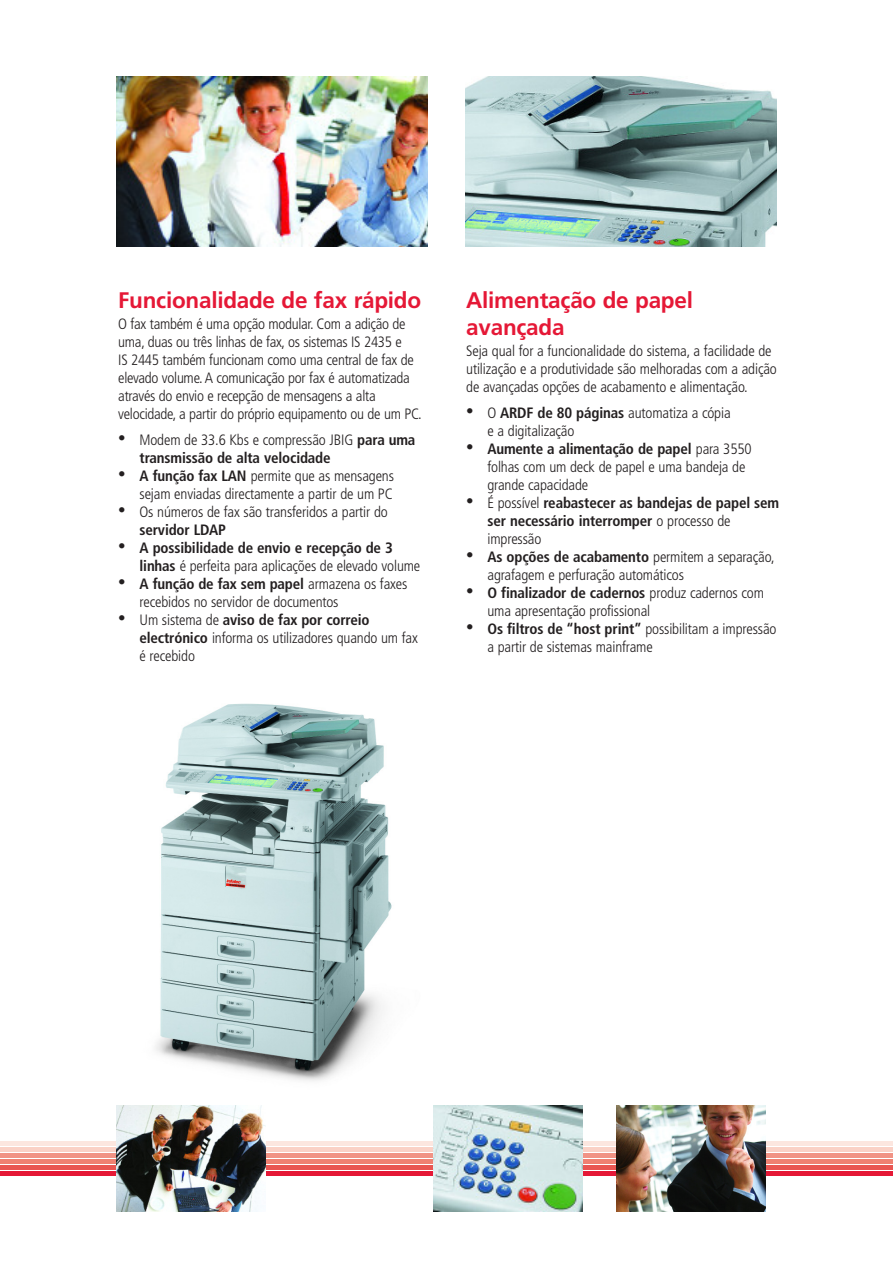
<style>
.page{position:relative;width:893px;height:1263px;background:#fff}
.page>*{position:absolute;margin:0;border:0;box-sizing:border-box;transform-origin:0 0}
.t1{font:700 22.5px/27px "Frutiger";letter-spacing:-.01em;color:#e51836}
.t2{font:300 condensed 15px/18px "Frutiger";letter-spacing:-.01em;color:#231f20}
.t3{font:700 condensed 15px/18px "Frutiger";letter-spacing:-.01em;color:#231f20}
.s1{font-weight:300}
.s2{font-weight:700}
</style>
<div class="page">
<hr style="left:0;top:1172px;width:117px;height:4px;background:#e51836">
<hr style="left:0;top:1166px;width:117px;height:4px;background:#e95652">
<hr style="left:0;top:1160px;width:117px;height:4px;background:#ef8172">
<hr style="left:0;top:1154px;width:117px;height:4px;background:#f19385">
<hr style="left:0;top:1148px;width:117px;height:4px;background:#fad1c6">
<hr style="left:0;top:1142px;width:117px;height:4px;background:#fce6df">
<hr style="left:266px;top:1172px;width:167px;height:4px;background:#e51836">
<hr style="left:266px;top:1166px;width:167px;height:4px;background:#e95652">
<hr style="left:266px;top:1160px;width:167px;height:4px;background:#ef8172">
<hr style="left:266px;top:1154px;width:167px;height:4px;background:#f19385">
<hr style="left:266px;top:1148px;width:167px;height:4px;background:#fad1c6">
<hr style="left:266px;top:1142px;width:167px;height:4px;background:#fce6df">
<hr style="left:582px;top:1172px;width:34px;height:4px;background:#e51836">
<hr style="left:582px;top:1166px;width:34px;height:4px;background:#e95652">
<hr style="left:582px;top:1160px;width:34px;height:4px;background:#ef8172">
<hr style="left:582px;top:1154px;width:34px;height:4px;background:#f19385">
<hr style="left:582px;top:1148px;width:34px;height:4px;background:#fad1c6">
<hr style="left:582px;top:1142px;width:34px;height:4px;background:#fce6df">
<hr style="left:765px;top:1172px;width:127px;height:4px;background:#e51836">
<hr style="left:765px;top:1166px;width:127px;height:4px;background:#e95652">
<hr style="left:765px;top:1160px;width:127px;height:4px;background:#ef8172">
<hr style="left:765px;top:1154px;width:127px;height:4px;background:#f19385">
<hr style="left:765px;top:1148px;width:127px;height:4px;background:#fad1c6">
<hr style="left:765px;top:1142px;width:127px;height:4px;background:#fce6df">
<img style="left:116px;top:703px;width:276px;height:413px">
<img style="left:117px;top:77px;width:310px;height:170px">
<img style="left:465px;top:77px;width:311px;height:170px">
<img style="left:117px;top:1106px;width:149px;height:106px">
<img style="left:433px;top:1106px;width:149px;height:106px">
<img style="left:616px;top:1106px;width:149px;height:106px">
<h1 class="t1" style="left:118px;top:288px;width:304px">Funcionalidade de fax rápido</h1>
<p class="t2" style="left:118px;top:316px;width:305px">O fax também é uma opção modular. Com a adição de uma, duas ou três linhas de fax, os sistemas IS 2435 e<br>IS 2445 também funcionam como uma central de fax de elevado volume. A comunicação por fax é automatizada através do envio e recepção de mensagens a alta velocidade, a partir do próprio equipamento ou de um PC.</p>
<p class="t3" style="left:139px;top:432px;width:277px;text-indent:-21px"><sup>•</sup> <span class="s1">Modem de 33.6 Kbs e compressão JBIG</span> para uma transmissão de alta velocidade</p>
<p class="t2" style="left:118px;top:468px;width:277px;text-align:right">• <span class="s2">A função fax LAN</span> permite que as mensagens sejam enviadas directamente a partir de um PC</p>
<p class="t2" style="left:118px;top:504px;width:271px">• Os números de fax são transferidos a partir do</p>
<p class="t3" style="left:139px;top:522px;width:88px">servidor LDAP</p>
<p class="t2" style="left:139px;top:540px;width:282px;text-indent:-21px">• <span class="s2">A possibilidade de envio e recepção de 3 linhas</span> é perfeita para aplicações de elevado volume</p>
<p class="t2" style="left:139px;top:576px;width:269px;text-indent:-21px">• <span class="s2">A função de fax sem papel</span> armazena os faxes recebidos no servidor de documentos</p>
<p class="t2" style="left:139px;top:612px;width:280px;text-indent:-21px">• Um sistema de <span class="s2">aviso de fax por correio electrónico</span> informa os utilizadores quando um fax é recebido</p>
<h1 class="t1" style="left:466px;top:288px;width:228px">Alimentação de papel avançada</h1>
<p class="t2" style="left:466px;top:343px;width:312px">Seja qual for a funcionalidade do sistema, a facilidade de utilização e a produtividade são melhoradas com a adição de avançadas opções de acabamento e alimentação.</p>
<p class="t2" style="left:487px;top:405px;width:245px;text-indent:-21px">• O <span class="s2">ARDF de 80 páginas</span> automatiza a cópia e a digitalização</p>
<p class="t2" style="left:487px;top:441px;width:266px;text-indent:-21px">• <span class="s2">Aumente a alimentação de papel</span> para 3550 folhas com um deck de papel e uma bandeja de grande capacidade</p>
<p class="t3" style="left:487px;top:495px;width:293px;text-indent:-21px"><sup>•</sup> <span class="s1">É possível</span> reabastecer as bandejas de papel sem ser necessário interromper <span class="s1">o processo de impressão</span></p>
<p class="t2" style="left:487px;top:549px;width:288px;text-indent:-21px">• <span class="s2">As opções de acabamento</span> permitem a separação, agrafagem e perfuração automáticos</p>
<p class="t2" style="left:487px;top:585px;width:278px;text-indent:-21px">• <span class="s2">O finalizador de cadernos</span> produz cadernos com uma apresentação profissional</p>
<p class="t2" style="left:487px;top:621px;width:290px;text-indent:-21px">• <span class="s2">Os filtros de “host print”</span> possibilitam a impressão a partir de sistemas mainframe</p>
</div>
